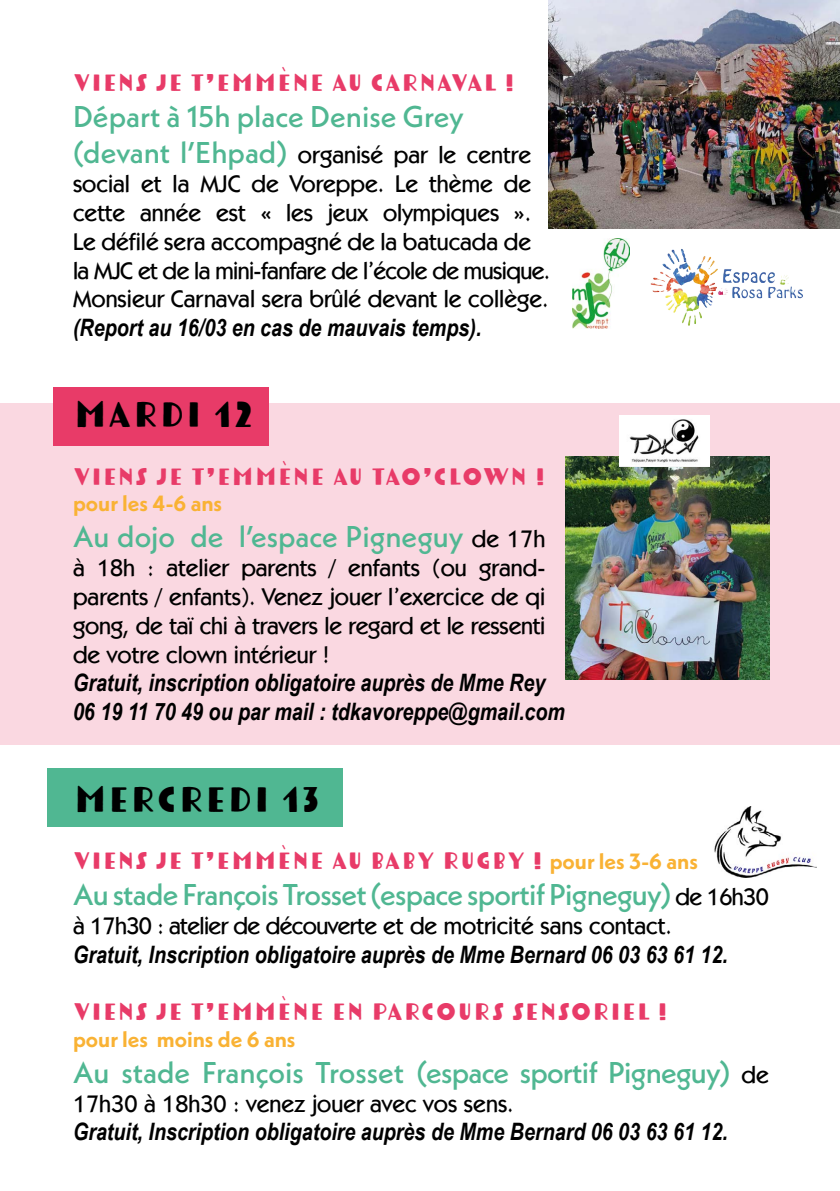
<style>
.page{position:relative;width:840px;height:1191px;background:#fff}
.page>*{position:absolute;margin:0;border:0;box-sizing:border-box;transform-origin:0 0}
.t1{font:36px "Tomarik Display";color:#000}
.t2{font:500 30px "Neue Kabel";letter-spacing:-.025em;color:#50b792}
.t3{font:500 30px "Neue Kabel";color:#50b792}
.t4{font:500 24px/28.8px "Kabel IT Cby BT";color:#000}
.t5{font:italic 700 24px/28.8px "Arial Narrow";color:#000}
.t6{font:24px "Tomarik Display";color:#e83b68}
.t7{font:700 22px "Neue Kabel";color:#f9b234}
.s1{font-family:"Neue Kabel";font-size:30px;color:#50b792}
.s2{font-family:"Kabel IT Cby BT";font-size:24px;color:#000}
.s3{font-family:"Neue Kabel";font-weight:700;font-size:22px;color:#f9b234}
</style>
<div class="page">
<div style="left:47px;top:768px;width:295px;height:58px;background:#50b792"></div>
<div style="left:0;top:403px;width:839px;height:341px;background:#fad8e1"></div>
<div style="left:53px;top:387px;width:215px;height:59px;background:#e83b68"></div>
<img style="left:664px;top:249px;width:40px;height:64px">
<img style="left:572px;top:239px;width:56px;height:90px">
<img style="left:565px;top:456px;width:203px;height:223px">
<img style="left:619px;top:415px;width:90px;height:52px">
<img style="left:548px;top:0;width:291px;height:228px">
<img style="left:714px;top:806px;width:102px;height:72px">
<p class="t6" style="left:73px;top:62px;width:443px">VIENS JE T’EMMÈNE AU CARNAVAL !</p>
<p class="t3" style="left:73px;top:98px;width:392px">Départ à 15h place Denise Grey</p>
<p class="t4" style="left:73px;top:140px;width:478px"><span class="s1">(devant l’Ehpad)</span> organisé par le centre social et la MJC de Voreppe. Le thème de cette année est « les jeux olympiques ».<br>Le défilé sera accompagné de la batucada de la MJC et de la mini-fanfare de l’école de musique.<br>Monsieur Carnaval sera brûlé devant le collège.</p>
<p class="t5" style="left:73px;top:312px;width:410px">(Report au 16/03 en cas de mauvais temps).</p>
<h1 class="t1" style="left:73px;top:384px;width:183px">MARDI 12</h1>
<p class="t6" style="left:73px;top:456px;width:473px">VIENS JE T’EMMÈNE AU TAO’CLOWN !</p>
<p class="t7" style="left:73px;top:490px;width:150px">pour les 4-6 ans</p>
<p class="t3" style="left:73px;top:518px;width:473px">Au dojo de l’espace Pigneguy <span class="s2">de 17h</span></p>
<p class="t4" style="left:73px;top:553px;width:473px;text-align:justify">à 18h : atelier parents / enfants (ou grand&shy;parents / enfants). Venez jouer l’exercice de qi gong, de taï chi à travers le regard et le ressenti de votre clown intérieur !</p>
<p class="t5" style="left:73px;top:667px;width:493px">Gratuit, inscription obligatoire auprès de Mme Rey<br>06 19 11 70 49 ou par mail : tdkavoreppe@gmail.com</p>
<h1 class="t1" style="left:73px;top:768px;width:249px">MERCREDI 13</h1>
<p class="t6" style="left:73px;top:840px;width:626px">VIENS JE T’EMMÈNE AU BABY RUGBY ! <span class="s3">pour les 3-6 ans</span></p>
<p class="t2" style="left:73px;top:875px;width:696px">Au stade François Trosset (espace sportif Pigneguy) <span class="s2">de 16h30</span></p>
<p class="t4" style="left:73px;top:910px;width:600px">à 17h30 : atelier de découverte et de motricité sans contact.</p>
<p class="t5" style="left:73px;top:938px;width:656px">Gratuit, Inscription obligatoire auprès de Mme Bernard 06 03 63 61 12.</p>
<p class="t6" style="left:73px;top:991px;width:596px">VIENS JE T’EMMÈNE EN PARCOURS SENSORIEL !</p>
<p class="t7" style="left:73px;top:1025px;width:224px">pour les moins de 6 ans</p>
<p class="t2" style="left:73px;top:1053px;width:696px">Au stade François Trosset (espace sportif Pigneguy) <span class="s2">de</span></p>
<p class="t4" style="left:73px;top:1088px;width:442px">17h30 à 18h30 : venez jouer avec vos sens.</p>
<p class="t5" style="left:73px;top:1116px;width:656px">Gratuit, Inscription obligatoire auprès de Mme Bernard 06 03 63 61 12.</p>
</div>
